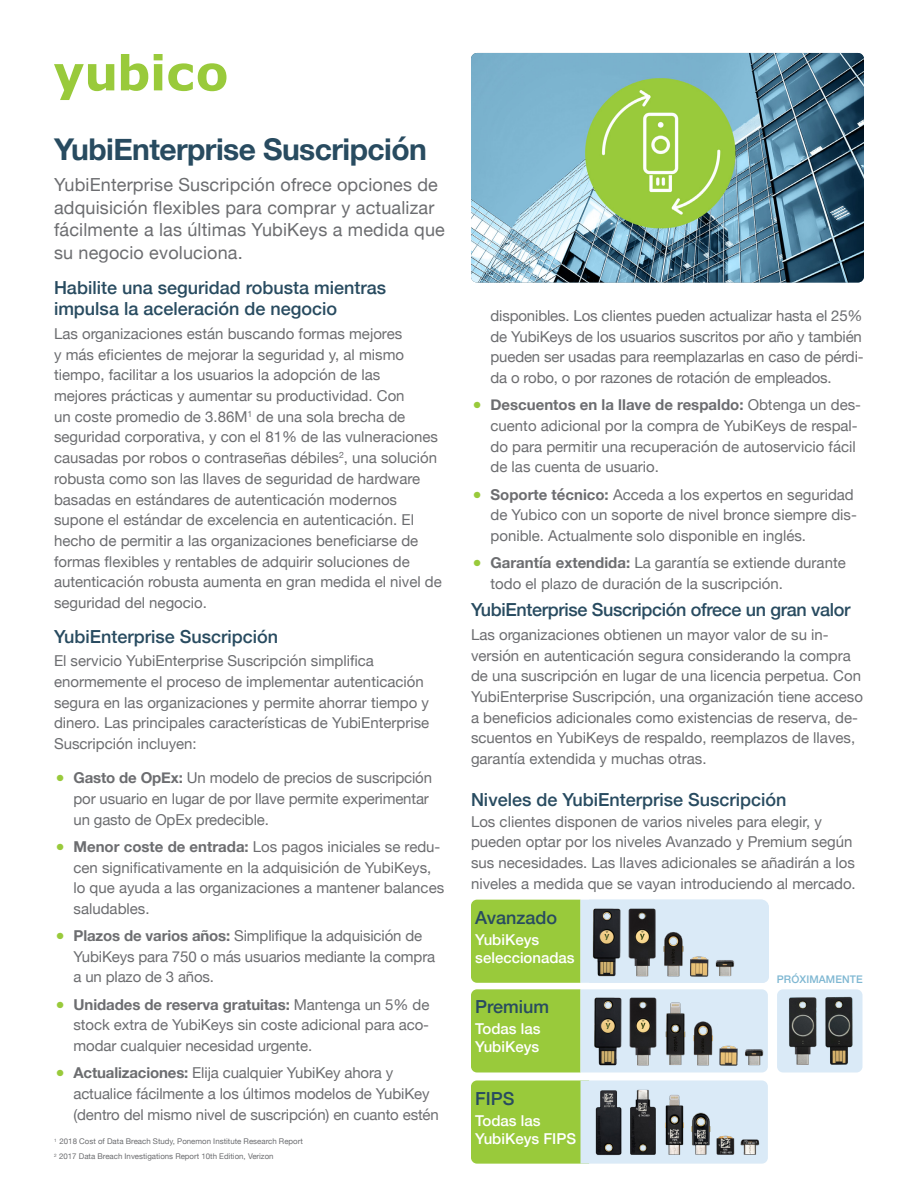
<style>
.page{position:relative;width:918px;height:1188px;background:#fff}
.page>*{position:absolute;margin:0;border:0;box-sizing:border-box;transform-origin:0 0}
.t1{font:700 30px "Helvetica Neue";letter-spacing:-.02em;color:#284b60}
.t2{font:18px/22.5px "Helvetica Neue";letter-spacing:.01em;color:#6c6d70}
.sub{font:500 18px/21px "Helvetica Neue";color:#284b60}
.sub-2{font:500 18px "Helvetica Neue";letter-spacing:-.02em;color:#284b60}
.body{font:500 18px "Helvetica Neue";color:#284b60}
.body-2{font:15px/20.7px "Helvetica Neue";color:#6c6d70}
.bullet{font:15px/20.7px "Helvetica Neue";letter-spacing:-.005em;color:#6c6d70}
.body-3{font:500 15px/18px "Helvetica Neue";color:#fff}
.body-4{font:500 10.5px "Helvetica Neue";letter-spacing:.01em;color:#7eb7d2}
.t3{font:7.8px/15px "Helvetica Neue";color:#6c6d70}
.s1{color:#99ca3b}
.s2{font-weight:700}
</style>
<div class="page">
<svg style="left:54px;top:64px;width:60px;height:36px"></svg>
<svg style="left:121px;top:54px;width:27px;height:37px"></svg>
<svg style="left:154px;top:54px;width:72px;height:37px"></svg>
<img style="left:471px;top:53px;width:393px;height:229px">
<svg style="left:471px;top:1080px;width:297px;height:84px;background:#afd579"></svg>
<img style="left:594px;top:1089px;width:166px;height:68px">
<svg style="left:471px;top:989px;width:297px;height:84px;background:#a6d060"></svg>
<img style="left:585px;top:995px;width:183px;height:74px">
<div style="left:777px;top:989px;width:85px;height:83px;background:#daeaf7;border-radius:6px"></div>
<svg style="left:471px;top:900px;width:298px;height:83px;background:#b5d88d"></svg>
<img style="left:789px;top:997px;width:28px;height:68px">
<img style="left:592px;top:907px;width:68px;height:69px">
<img style="left:660px;top:930px;width:79px;height:49px">
<img style="left:825px;top:996px;width:28px;height:69px">
<p class="t1" style="left:54px;top:126px;width:374px">YubiEnterprise Suscripción</p>
<p class="t2" style="left:54px;top:175px;width:392px">YubiEnterprise Suscripción ofrece opciones de adquisición flexibles para comprar y actualizar fácilmente a las últimas YubiKeys a medida que su negocio evoluciona.</p>
<p class="sub" style="left:54px;top:276px;width:334px">Habilite una seguridad robusta mientras impulsa la aceleración de negocio</p>
<p class="body-2" style="left:54px;top:324px;width:389px">Las organizaciones están buscando formas mejores<br>y más eficientes de mejorar la seguridad y, al mismo tiempo, facilitar a los usuarios la adopción de las<br>mejores prácticas y aumentar su productividad. Con<br>un coste promedio de 3.86M<sup>1</sup> de una sola brecha de seguridad corporativa, y con el 81% de las vulneraciones causadas por robos o contraseñas débiles<sup>2</sup>, una solución robusta como son las llaves de seguridad de hardware basadas en estándares de autenticación modernos supone el estándar de excelencia en autenticación. El hecho de permitir a las organizaciones beneficiarse de formas flexibles y rentables de adquirir soluciones de autenticación robusta aumenta en gran medida el nivel de seguridad del negocio.</p>
<p class="sub" style="left:54px;top:624px;width:226px">YubiEnterprise Suscripción</p>
<p class="body-2" style="left:54px;top:651px;width:377px">El servicio YubiEnterprise Suscripción simplifica enormemente el proceso de implementar autenticación segura en las organizaciones y permite ahorrar tiempo y dinero. Las principales características de YubiEnterprise Suscripción incluyen:</p>
<p class="bullet" style="left:74px;top:768px;width:360px;text-indent:-18px"><span class="s1">●</span> <span class="s2">Gasto de OpEx:</span> Un modelo de precios de suscripción por usuario en lugar de por llave permite experimentar un gasto de OpEx predecible.</p>
<p class="bullet" style="left:74px;top:837px;width:372px;text-indent:-18px"><span class="s1">●</span> <span class="s2">Menor coste de entrada:</span> Los pagos iniciales se redu&shy;cen significativamente en la adquisición de YubiKeys, lo que ayuda a las organizaciones a mantener balances saludables.</p>
<p class="bullet" style="left:74px;top:926px;width:363px;text-indent:-18px"><span class="s1">●</span> <span class="s2">Plazos de varios años:</span> Simplifique la adquisición de<br>YubiKeys para 750 o más usuarios mediante la compra a un plazo de 3 años.</p>
<p class="bullet" style="left:74px;top:995px;width:357px;text-align:justify;text-indent:-18px"><span class="s1">●</span> <span class="s2">Unidades de reserva gratuitas:</span> Mantenga un 5% de stock extra de YubiKeys sin coste adicional para aco&shy;modar cualquier necesidad urgente.</p>
<p class="bullet" style="left:74px;top:1063px;width:367px;text-indent:-18px"><span class="s1">●</span> <span class="s2">Actualizaciones:</span> Elija cualquier YubiKey ahora y actualice fácilmente a los últimos modelos de YubiKey (dentro del mismo nivel de suscripción) en cuanto estén</p>
<p class="t3" style="left:54px;top:1135px;width:250px"><sup>1</sup> 2018 Cost of Data Breach Study, Ponemon Institute Research Report<br><sup>2</sup> 2017 Data Breach Investigations Report 10th Edition, Verizon</p>
<p class="bullet" style="left:490px;top:306px;width:375px;text-align:justify">disponibles. Los clientes pueden actualizar hasta el 25% de YubiKeys de los usuarios suscritos por año y también pueden ser usadas para reemplazarlas en caso de pérdi&shy;da o robo, o por razones de rotación de empleados.</p>
<p class="bullet" style="left:490px;top:395px;width:372px;text-indent:-18px"><span class="s1">●</span> <span class="s2">Descuentos en la llave de respaldo:</span> Obtenga un des&shy;cuento adicional por la compra de YubiKeys de respal&shy;do para permitir una recuperación de autoservicio fácil de las cuenta de usuario.</p>
<p class="bullet" style="left:490px;top:485px;width:368px;text-indent:-18px"><span class="s1">●</span> <span class="s2">Soporte técnico:</span> Acceda a los expertos en seguridad de Yubico con un soporte de nivel bronce siempre dis&shy;ponible. Actualmente solo disponible en inglés.</p>
<p class="bullet" style="left:490px;top:553px;width:357px;text-indent:-18px"><span class="s1">●</span> <span class="s2">Garantía extendida:</span> La garantía se extiende durante todo el plazo de duración de la suscripción.</p>
<p class="sub-2" style="left:471px;top:595px;width:381px">YubiEnterprise Suscripción ofrece un gran valor</p>
<p class="body-2" style="left:471px;top:625px;width:394px">Las organizaciones obtienen un mayor valor de su in&shy;versión en autenticación segura considerando la compra de una suscripción en lugar de una licencia perpetua. Con YubiEnterprise Suscripción, una organización tiene acceso a beneficios adicionales como existencias de reserva, de&shy;scuentos en YubiKeys de respaldo, reemplazos de llaves, garantía extendida y muchas otras.</p>
<p class="body" style="left:471px;top:785px;width:317px">Niveles de YubiEnterprise Suscripción</p>
<p class="body-2" style="left:471px;top:812px;width:386px">Los clientes disponen de varios niveles para elegir, y pueden optar por los niveles Avanzado y Premium según sus necesidades. Las llaves adicionales se añadirán a los niveles a medida que se vayan introduciendo al mercado.</p>
<p class="sub" style="left:475px;top:906px;width:84px">Avanzado</p>
<p class="body-3" style="left:475px;top:930px;width:101px">YubiKeys seleccionadas</p>
<p class="sub" style="left:475px;top:995px;width:76px">Premium</p>
<p class="body-3" style="left:475px;top:1019px;width:67px">Todas las<br>YubiKeys</p>
<p class="sub" style="left:475px;top:1086px;width:41px">FIPS</p>
<p class="body-3" style="left:475px;top:1110px;width:102px">Todas las<br>YubiKeys FIPS</p>
<p class="body-4" style="left:777px;top:970px;width:87px">PRÓXIMAMENTE</p>
</div>
